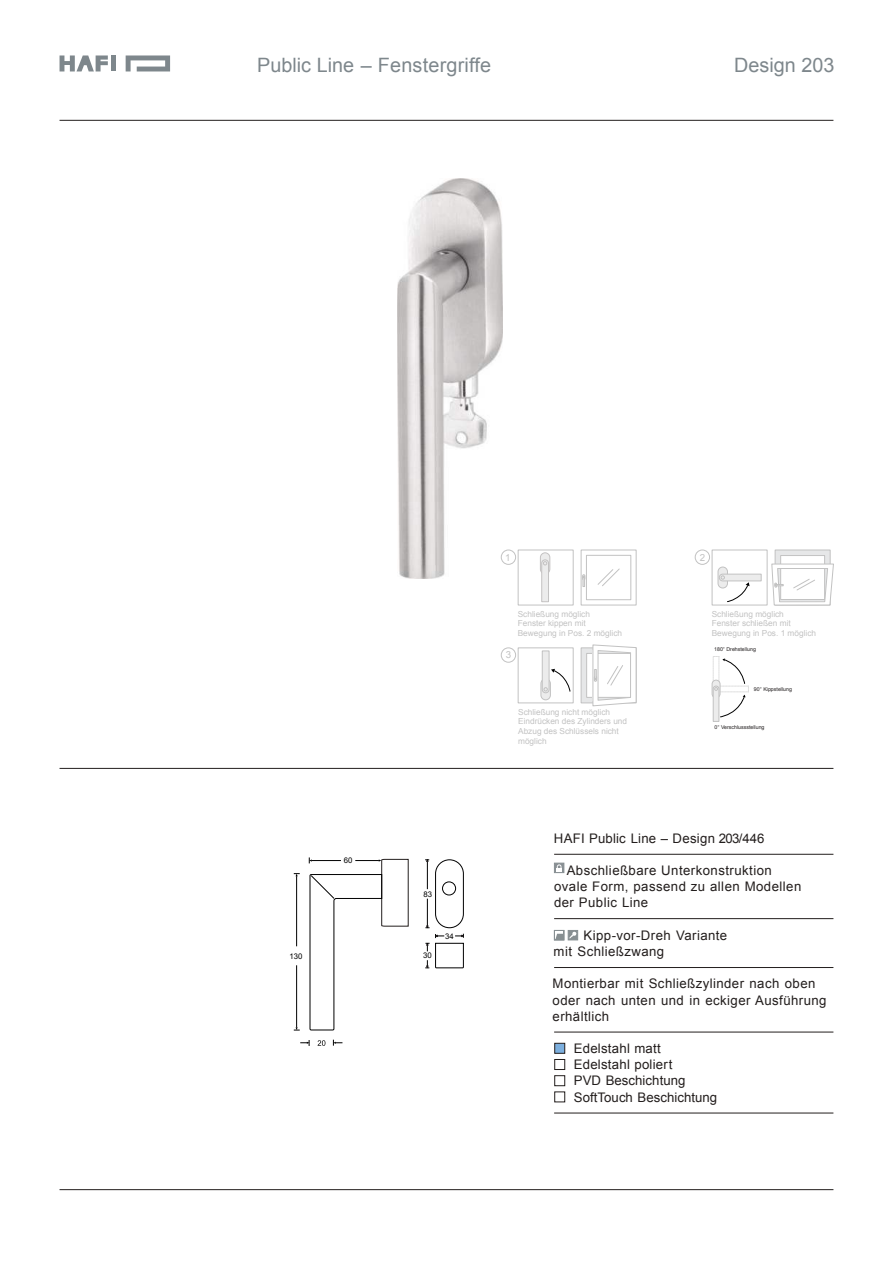
<style>
.page{position:relative;width:893px;height:1263px;background:#fff}
.page>*{position:absolute;margin:0;border:0;box-sizing:border-box;transform-origin:0 0}
.t1{font:19.8px "Arial";color:#7e878c}
.t2{font:13.2px/16.2px "Arial";letter-spacing:.03em;color:#231e1d}
.t3{font:13.2px/16.2px "Arial";letter-spacing:.005em;color:#231e1d}
.t4{font:13.2px "Arial";letter-spacing:.01em;color:#231e1d}
.t5{font:9.75px "Arial";color:#c2c2c2}
.t6{font:8.25px/9.8px "Arial";color:#c2c2c2}
.t7{font:7.8px "Arial";color:#000}
.t8{font:5.25px "Arial";color:#221e1f}
</style>
<div class="page">
<hr style="left:60px;top:120px;width:773px;height:1px;background:#231e1d">
<hr style="left:60px;top:1189px;width:773px;height:1px;background:#231e1d">
<hr style="left:60px;top:768px;width:773px;height:1px;background:#231e1d">
<svg style="left:60px;top:55px;width:48px;height:16px"></svg>
<svg style="left:126px;top:55px;width:44px;height:16px"></svg>
<div style="left:111px;top:55px;width:5px;height:16px;background:#7e878c"></div>
<hr style="left:554px;top:854px;width:279px;height:1px;background:#231e1d">
<svg style="left:425px;top:859px;width:39px;height:109px"></svg>
<img style="left:398px;top:178px;width:105px;height:400px">
<hr style="left:296px;top:876px;width:1px;height:70px;background:#000">
<hr style="left:296px;top:965px;width:1px;height:62px;background:#000">
<svg style="left:300px;top:1040px;width:10px;height:6px"></svg>
<svg style="left:294px;top:1027px;width:6px;height:4px"></svg>
<svg style="left:294px;top:873px;width:6px;height:3px"></svg>
<svg style="left:333px;top:1040px;width:9px;height:6px"></svg>
<svg style="left:318px;top:1040px;width:7px;height:6px"></svg>
<svg style="left:309px;top:857px;width:100px;height:173px"></svg>
<hr style="left:554px;top:918px;width:279px;height:1px;background:#231e1d">
<hr style="left:554px;top:1032px;width:279px;height:1px;background:#231e1d">
<hr style="left:554px;top:1113px;width:279px;height:1px;background:#231e1d">
<div style="left:555px;top:1043px;width:10px;height:10px;background:#7cafde;border:1px solid #231e1d"></div>
<div style="left:555px;top:1059px;width:10px;height:11px;background:#fff;border:1px solid #231e1d"></div>
<div style="left:555px;top:1075px;width:10px;height:11px;border:1px solid #231e1d"></div>
<div style="left:555px;top:1092px;width:10px;height:10px;background:#fff;border:1px solid #231e1d"></div>
<div style="left:554px;top:863px;width:10px;height:10px;background:#888f93;border:1px solid #888f93"></div>
<svg style="left:556px;top:864px;width:6px;height:7px"></svg>
<hr style="left:554px;top:967px;width:279px;height:1px;background:#231e1d">
<div style="left:554px;top:930px;width:10px;height:10px;background:#878f92"></div>
<div style="left:568px;top:930px;width:10px;height:10px;background:#878f92"></div>
<svg style="left:555px;top:931px;width:22px;height:9px"></svg>
<div style="left:518px;top:550px;width:56px;height:55px;border:1px solid #c2c2c2"></div>
<div style="left:540px;top:552px;width:10px;height:22px;background:#ececec;border:1px solid #c4c2c2;border-radius:5px"></div>
<svg style="left:541px;top:559px;width:8px;height:43px"></svg>
<div style="left:581px;top:549px;width:56px;height:56px;border:1px solid #c2c2c2"></div>
<div style="left:586px;top:555px;width:45px;height:45px;border:1px solid #c2c2c2"></div>
<svg style="left:598px;top:568px;width:22px;height:18px"></svg>
<svg style="left:582px;top:575px;width:3px;height:12px"></svg>
<div style="left:501px;top:550px;width:15px;height:15px;border:1px solid #c2c2c2;border-radius:50%"></div>
<div style="left:712px;top:549px;width:56px;height:56px;border:1px solid #c2c2c2"></div>
<div style="left:718px;top:567px;width:10px;height:21px;background:#ececec;border:1px solid #c2c2c2;border-radius:5px"></div>
<svg style="left:718px;top:573px;width:44px;height:29px"></svg>
<div style="left:775px;top:549px;width:56px;height:56px;background:#e6e7e8;border:1px solid #c2c2c2"></div>
<div style="left:780px;top:555px;width:45px;height:45px;background:#fff;border:1px solid #c2c2c2"></div>
<svg style="left:771px;top:563px;width:63px;height:43px"></svg>
<div style="left:695px;top:550px;width:15px;height:15px;border:1px solid #c2c2c2;border-radius:50%"></div>
<svg style="left:712px;top:656px;width:37px;height:66px"></svg>
<div style="left:541px;top:678px;width:10px;height:22px;background:#ececec;border:1px solid #c2c2c2;border-radius:5px"></div>
<svg style="left:541px;top:650px;width:29px;height:43px"></svg>
<div style="left:518px;top:647px;width:56px;height:56px;border:1px solid #c2c2c2"></div>
<div style="left:581px;top:647px;width:56px;height:56px;background:#e6e7e8;border:1px solid #c2c2c2"></div>
<div style="left:586px;top:653px;width:45px;height:45px;background:#fff;border:1px solid #c2c2c2"></div>
<svg style="left:592px;top:644px;width:45px;height:63px"></svg>
<div style="left:501px;top:648px;width:15px;height:14px;border:1px solid #c2c2c2;border-radius:50%"></div>
<h1 class="t1" style="left:257px;top:52px;width:235px">Public Line – Fenstergriffe</h1>
<h1 class="t1" style="left:734px;top:52px;width:102px">Design 203</h1>
<p class="t7" style="left:290px;top:951px;width:15px">130</p>
<p class="t7" style="left:344px;top:855px;width:10px">60</p>
<p class="t7" style="left:424px;top:889px;width:10px">83</p>
<p class="t7" style="left:423px;top:950px;width:10px">30</p>
<p class="t7" style="left:445px;top:931px;width:10px">34</p>
<p class="t5" style="left:505px;top:551px;width:7px">1</p>
<p class="t5" style="left:700px;top:551px;width:7px">2</p>
<p class="t6" style="left:518px;top:609px;width:106px">Schließung möglich<br>Fenster kippen mit<br>Bewegung in Pos. 2 möglich</p>
<p class="t6" style="left:712px;top:609px;width:106px">Schließung möglich<br>Fenster schließen mit<br>Bewegung in Pos. 1 möglich</p>
<p class="t5" style="left:506px;top:649px;width:7px">3</p>
<p class="t6" style="left:518px;top:707px;width:110px">Schließung nicht möglich<br>Eindrücken des Zylinders und<br>Abzug des Schlüssels nicht möglich</p>
<p class="t8" style="left:714px;top:646px;width:43px">180° Drehstellung</p>
<p class="t8" style="left:754px;top:685px;width:40px">90° Kippstellung</p>
<p class="t8" style="left:714px;top:724px;width:52px">0° Verschlussstellung</p>
<p class="t4" style="left:554px;top:829px;width:212px">HAFI Public Line – Design 203/446</p>
<p class="t2" style="left:554px;top:862px;width:249px;text-indent:13px">Abschließbare Unterkonstruktion ovale Form, passend zu allen Modellen der Public Line</p>
<p class="t2" style="left:554px;top:927px;width:175px;text-indent:30px">Kipp-vor-Dreh Variante mit Schließzwang</p>
<p class="t2" style="left:553px;top:976px;width:275px">Montierbar mit Schließzylinder nach oben oder nach unten und in eckiger Ausführung erhältlich</p>
<p class="t3" style="left:574px;top:1040px;width:145px">Edelstahl matt<br>Edelstahl poliert<br>PVD Beschichtung<br>SoftTouch Beschichtung</p>
</div>
